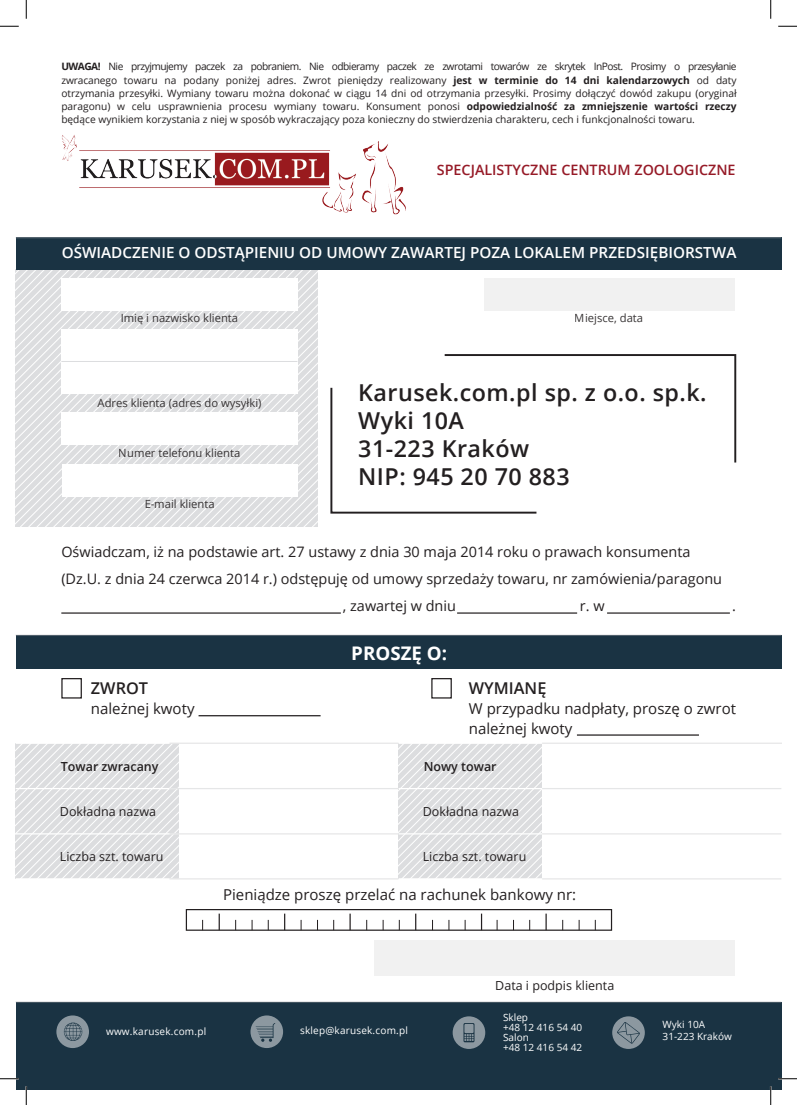
<style>
.page{position:relative;width:797px;height:1105px;background:#fff}
.page>*{position:absolute;margin:0;border:0;box-sizing:border-box;transform-origin:0 0}
.t1{font:600 23.25px "Open Sans";letter-spacing:.02em;color:#231f20}
.t2{font:700 18.75px "Open Sans";color:#fff}
.t3{font:600 16.25px "Open Sans";color:#231f20}
.t4{font:600 15.25px "Open Sans";color:#fff}
.t5{font:15px "Open Sans";color:#231f20}
.t6{font:14.38px "Open Sans";color:#231f20}
.t7{font:600 14.38px "Open Sans";color:#961a27}
.t8{font:12.5px "Open Sans";color:#231f20}
.t9{font:600 12.5px "Open Sans";color:#231f20}
.t10{font:11.25px "Open Sans";color:#231f20}
.t11{font:10.12px/13.1px "Open Sans";color:#231f20;text-align:justify}
.t12{font:10px "Open Sans";color:#fff}
.t13{font:10px "Open Sans";letter-spacing:.02em;color:#fff}
.s1{font-weight:700}
</style>
<div class="page">
<hr style="left:198px;top:715px;width:122px;height:1px;background:#231f20">
<div style="left:61px;top:678px;width:21px;height:20px;background:#fff;border:1px solid #231f20"></div>
<hr style="left:577px;top:734px;width:122px;height:2px;background:#231f20">
<div style="left:431px;top:678px;width:21px;height:20px;background:#fff;border:1px solid #231f20"></div>
<div style="left:16px;top:1002px;width:765px;height:87px;background:#1a3343"></div>
<div style="left:16px;top:635px;width:765px;height:34px;background:#1a3343"></div>
<svg style="left:16px;top:744px;width:163px;height:134px"></svg>
<svg style="left:398px;top:744px;width:144px;height:134px"></svg>
<svg style="left:16px;top:270px;width:302px;height:257px"></svg>
<div style="left:16px;top:237px;width:765px;height:33px;background:#1a3343"></div>
<div style="left:186px;top:909px;width:426px;height:22px;border:1px solid #231f20"></div>
<svg style="left:219px;top:914px;width:1px;height:16px"></svg>
<svg style="left:284px;top:914px;width:1px;height:16px"></svg>
<svg style="left:349px;top:914px;width:2px;height:16px"></svg>
<svg style="left:415px;top:914px;width:1px;height:16px"></svg>
<svg style="left:481px;top:914px;width:1px;height:16px"></svg>
<svg style="left:545px;top:914px;width:1px;height:16px"></svg>
<svg style="left:330px;top:354px;width:407px;height:160px"></svg>
<div style="left:61px;top:278px;width:236px;height:32px;background:#fff"></div>
<div style="left:483px;top:278px;width:251px;height:33px;background:#f1f1f1"></div>
<div style="left:61px;top:413px;width:236px;height:32px;background:#fff"></div>
<div style="left:62px;top:464px;width:235px;height:33px;background:#fff"></div>
<div style="left:374px;top:940px;width:361px;height:36px;background:#f1f1f1"></div>
<img style="left:53px;top:135px;width:367px;height:159px">
<svg style="left:56px;top:1015px;width:33px;height:33px"></svg>
<svg style="left:250px;top:1015px;width:33px;height:33px"></svg>
<svg style="left:452px;top:1016px;width:33px;height:33px"></svg>
<svg style="left:612px;top:1016px;width:33px;height:33px"></svg>
<svg style="left:632px;top:1034px;width:7px;height:9px"></svg>
<div style="left:61px;top:329px;width:236px;height:65px;background:#fff"></div>
<hr style="left:61px;top:361px;width:236px;height:1px;background:#dcdddf">
<hr style="left:169px;top:743px;width:229px;height:1px;background:#c7c8ca">
<hr style="left:542px;top:743px;width:239px;height:1px;background:#c7c8ca">
<hr style="left:16px;top:788px;width:199px;height:1px;background:#fff">
<hr style="left:169px;top:788px;width:229px;height:1px;background:#c7c8ca">
<hr style="left:398px;top:788px;width:189px;height:1px;background:#fff">
<hr style="left:542px;top:788px;width:239px;height:1px;background:#c7c8ca">
<hr style="left:16px;top:833px;width:199px;height:1px;background:#fff">
<hr style="left:169px;top:833px;width:229px;height:1px;background:#c7c8ca">
<hr style="left:398px;top:833px;width:189px;height:1px;background:#fff">
<hr style="left:542px;top:833px;width:239px;height:1px;background:#c7c8ca">
<hr style="left:169px;top:878px;width:229px;height:1px;background:#c7c8ca">
<hr style="left:542px;top:878px;width:239px;height:1px;background:#c7c8ca">
<hr style="left:61px;top:612px;width:280px;height:2px;background:#231f20">
<hr style="left:457px;top:612px;width:120px;height:2px;background:#231f20">
<hr style="left:607px;top:612px;width:123px;height:2px;background:#231f20">
<hr style="left:16px;top:635px;width:765px;height:1px;background:#a8a9ad">
<hr style="left:16px;top:237px;width:765px;height:1px;background:#a8a9ad">
<hr style="left:16px;top:1001px;width:765px;height:2px;background:#a8a9ad">
<svg style="left:0;top:25px;width:19px;height:2px"></svg>
<svg style="left:778px;top:25px;width:19px;height:2px"></svg>
<svg style="left:0;top:1078px;width:19px;height:1px"></svg>
<svg style="left:778px;top:1078px;width:19px;height:1px"></svg>
<svg style="left:25px;top:0;width:2px;height:19px"></svg>
<svg style="left:25px;top:1086px;width:2px;height:19px"></svg>
<svg style="left:770px;top:0;width:1px;height:19px"></svg>
<svg style="left:770px;top:1086px;width:1px;height:19px"></svg>
<p class="t11" style="left:61px;top:60px;width:677px"><span class="s1">UWAGA!</span> Nie przyjmujemy paczek za pobraniem. Nie odbieramy paczek ze zwrotami towarów ze skrytek InPost. Prosimy o przesyłanie zwracanego towaru na podany poniżej adres. Zwrot pieniędzy realizowany <span class="s1">jest w terminie do 14 dni kalendarzowych</span> od daty otrzymania przesyłki. Wymiany towaru można dokonać w ciągu 14 dni od otrzymania przesyłki. Prosimy dołączyć dowód zakupu (oryginał paragonu) w celu usprawnienia procesu wymiany towaru. Konsument ponosi <span class="s1">odpowiedzialność za zmniejszenie wartości rzeczy </span>będące wynikiem korzystania z niej w sposób wykraczający poza konieczny do stwierdzenia charakteru, cech i funkcjonalności towaru.</p>
<p class="t7" style="left:437px;top:160px;width:300px">SPECJALISTYCZNE CENTRUM ZOOLOGICZNE</p>
<p class="t4" style="left:62px;top:242px;width:676px">OŚWIADCZENIE O ODSTĄPIENIU OD UMOWY ZAWARTEJ POZA LOKALEM PRZEDSIĘBIORSTWA</p>
<p class="t10" style="left:121px;top:310px;width:119px">Imię i nazwisko klienta</p>
<p class="t10" style="left:575px;top:310px;width:70px">Miejsce, data</p>
<p class="t10" style="left:98px;top:395px;width:165px">Adres klienta (adres do wysyłki)</p>
<p class="t10" style="left:119px;top:445px;width:123px">Numer telefonu klienta</p>
<p class="t10" style="left:144px;top:497px;width:72px">E-mail klienta</p>
<p class="t1" style="left:358px;top:376px;width:350px">Karusek.com.pl sp. z o.o. sp.k.</p>
<p class="t1" style="left:358px;top:404px;width:107px">Wyki 10A</p>
<p class="t1" style="left:358px;top:432px;width:172px">31-223 Kraków</p>
<p class="t1" style="left:358px;top:460px;width:213px">NIP: 945 20 70 883</p>
<p class="t6" style="left:61px;top:542px;width:630px">Oświadczam, iż na podstawie art. 27 ustawy z dnia 30 maja 2014 roku o prawach konsumenta</p>
<p class="t6" style="left:61px;top:569px;width:662px">(Dz.U. z dnia 24 czerwca 2014 r.) odstępuję od umowy sprzedaży towaru, nr zamówienia/paragonu</p>
<p class="t6" style="left:343px;top:596px;width:115px">, zawartej w dniu</p>
<p class="t6" style="left:580px;top:596px;width:26px">r. w</p>
<p class="t6" style="left:732px;top:596px;width:5px">.</p>
<p class="t2" style="left:351px;top:639px;width:97px">PROSZĘ O:</p>
<p class="t3" style="left:91px;top:676px;width:59px">ZWROT</p>
<p class="t5" style="left:91px;top:698px;width:105px">należnej kwoty</p>
<p class="t3" style="left:469px;top:676px;width:79px">WYMIANĘ</p>
<p class="t5" style="left:469px;top:698px;width:269px">W przypadku nadpłaty, proszę o zwrot</p>
<p class="t5" style="left:469px;top:718px;width:105px">należnej kwoty</p>
<p class="t9" style="left:61px;top:757px;width:99px">Towar zwracany</p>
<p class="t9" style="left:423px;top:757px;width:74px">Nowy towar</p>
<p class="t8" style="left:60px;top:803px;width:98px">Dokładna nazwa</p>
<p class="t8" style="left:423px;top:803px;width:98px">Dokładna nazwa</p>
<p class="t8" style="left:60px;top:848px;width:105px">Liczba szt. towaru</p>
<p class="t8" style="left:423px;top:848px;width:105px">Liczba szt. towaru</p>
<p class="t5" style="left:223px;top:884px;width:354px">Pieniądze proszę przelać na rachunek bankowy nr:</p>
<p class="t13" style="left:106px;top:1025px;width:102px">www.karusek.com.pl</p>
<p class="t13" style="left:300px;top:1024px;width:109px">sklep@karusek.com.pl</p>
<p class="t8" style="left:495px;top:977px;width:120px">Data i podpis klienta</p>
<p class="t12" style="left:503px;top:1011px;width:27px">Sklep</p>
<p class="t12" style="left:503px;top:1021px;width:81px">+48 12 416 54 40</p>
<p class="t12" style="left:503px;top:1031px;width:27px">Salon</p>
<p class="t12" style="left:503px;top:1041px;width:81px">+48 12 416 54 42</p>
<p class="t12" style="left:662px;top:1018px;width:44px">Wyki 10A</p>
<p class="t12" style="left:662px;top:1030px;width:71px">31-223 Kraków</p>
</div>
